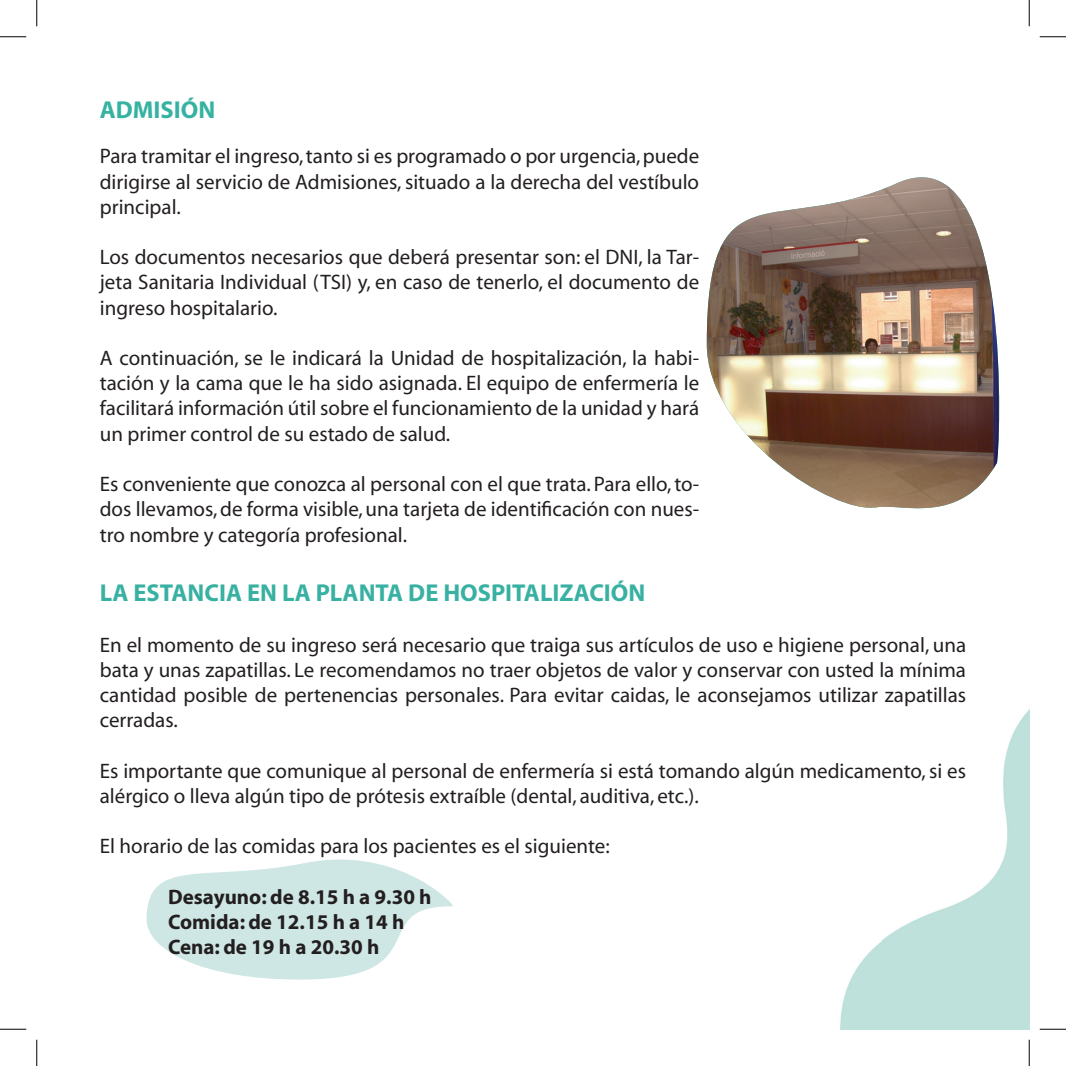
<style>
.page{position:relative;width:1066px;height:1066px;background:#fff}
.page>*{position:absolute;margin:0;border:0;box-sizing:border-box;transform-origin:0 0}
.t1{font:700 24.5px "Myriad";color:#39b1a2}
.t2{font:700 24.5px "Myriad";color:#36b2a2}
.t3{font:21px/25.2px "Myriad";color:#231f20;text-align:justify}
.t4{font:700 21px/25.2px "Myriad";color:#231f20}
</style>
<div class="page">
<img style="left:840px;top:710px;width:189px;height:319px">
<svg style="left:147px;top:859px;width:306px;height:120px"></svg>
<img style="left:707px;top:177px;width:293px;height:332px">
<svg style="left:0;top:36px;width:26px;height:1px"></svg>
<svg style="left:1039px;top:36px;width:27px;height:1px"></svg>
<svg style="left:0;top:1029px;width:26px;height:1px"></svg>
<svg style="left:1039px;top:1029px;width:27px;height:1px"></svg>
<svg style="left:36px;top:0;width:1px;height:26px"></svg>
<svg style="left:36px;top:1039px;width:1px;height:27px"></svg>
<svg style="left:1029px;top:0;width:1px;height:26px"></svg>
<svg style="left:1029px;top:1039px;width:1px;height:27px"></svg>
<p class="t2" style="left:100px;top:97px;width:117px">ADMISIÓN</p>
<p class="t3" style="left:100px;top:145px;width:601px">Para tramitar el ingreso, tanto si es programado o por urgencia, puede dirigirse al servicio de Admisiones, situado a la derecha del vestíbulo principal.</p>
<p class="t3" style="left:100px;top:245px;width:601px">Los documentos necesarios que deberá presentar son: el DNI, la Tar&shy;jeta Sanitaria Individual (TSI) y, en caso de tenerlo, el documento de ingreso hospitalario.</p>
<p class="t3" style="left:100px;top:346px;width:601px">A continuación, se le indicará la Unidad de hospitalización, la habi&shy;tación y la cama que le ha sido asignada. El equipo de enfermería le facilitará información útil sobre el funcionamiento de la unidad y hará un primer control de su estado de salud.</p>
<p class="t3" style="left:100px;top:472px;width:601px">Es conveniente que conozca al personal con el que trata. Para ello, to&shy;dos llevamos, de forma visible, una tarjeta de identificación con nues&shy;tro nombre y categoría profesional.</p>
<p class="t1" style="left:100px;top:580px;width:547px">LA ESTANCIA EN LA PLANTA DE HOSPITALIZACIÓN</p>
<p class="t3" style="left:100px;top:633px;width:868px">En el momento de su ingreso será necesario que traiga sus artículos de uso e higiene personal, una bata y unas zapatillas. Le recomendamos no traer objetos de valor y conservar con usted la mínima cantidad posible de pertenencias personales. Para evitar caidas, le aconsejamos utilizar zapatillas cerradas.</p>
<p class="t3" style="left:100px;top:759px;width:868px">Es importante que comunique al personal de enfermería si está tomando algún medicamento, si es alérgico o lleva algún tipo de prótesis extraíble (dental, auditiva, etc.).</p>
<p class="t3" style="left:100px;top:834px;width:511px">El horario de las comidas para los pacientes es el siguiente:</p>
<p class="t4" style="left:168px;top:885px;width:265px">Desayuno: de 8.15 h a 9.30 h<br>Comida: de 12.15 h a 14 h<br>Cena: de 19 h a 20.30 h</p>
</div>
